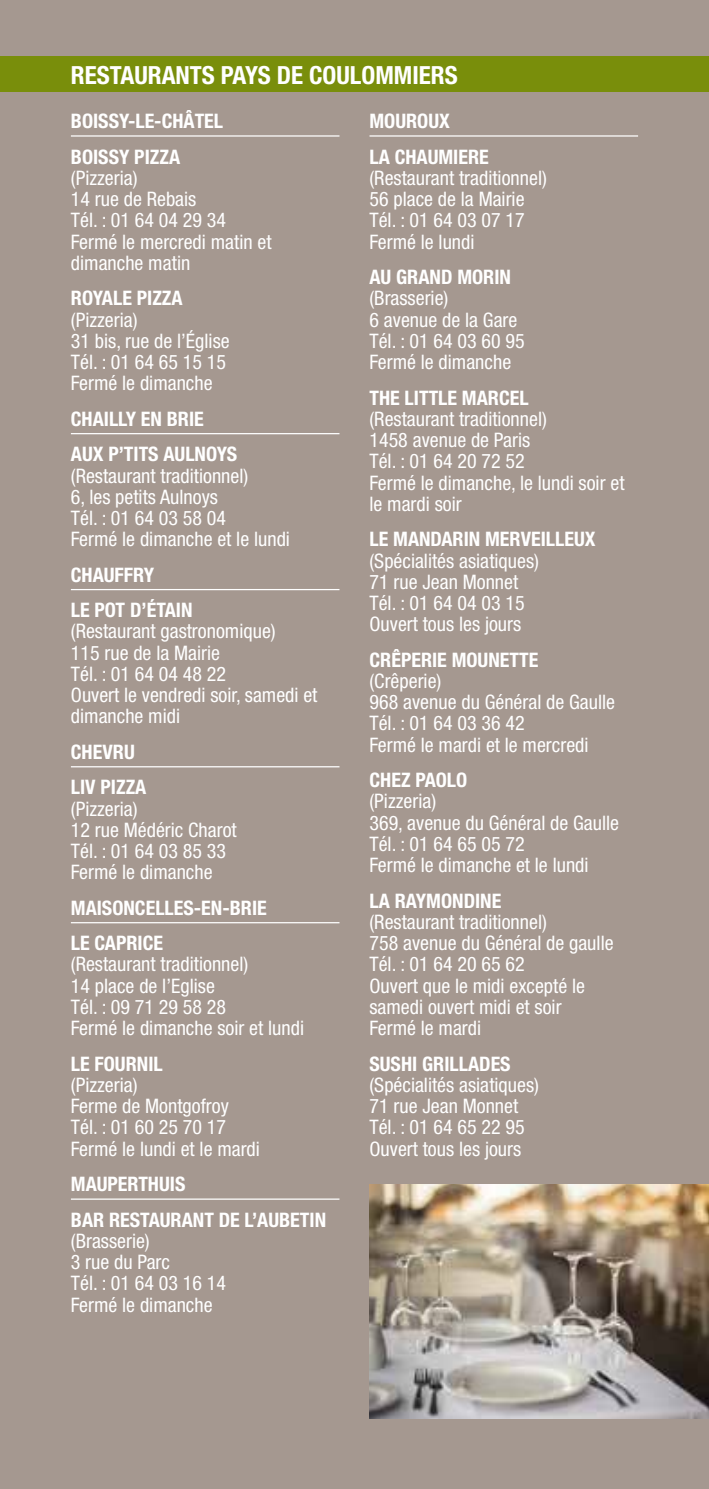
<style>
.page{position:relative;width:709px;height:1489px;background:#fff}
.page>*{position:absolute;margin:0;border:0;box-sizing:border-box;transform-origin:0 0}
.t1{font:700 condensed 25px "Helvetica Neue";color:#fff}
.t2{font:condensed 20px/21.2px "Helvetica Neue";color:#fff}
.t3{font:700 condensed 20px/35.5px "Helvetica Neue";color:#fff}
</style>
<div class="page">
<div style="left:0;top:0;width:709px;height:1488px;background:#a59890"></div>
<div style="left:0;top:57px;width:709px;height:35px;background:#798e0b"></div>
<hr style="left:71px;top:135px;width:268px;height:2px;background:#fff">
<hr style="left:71px;top:433px;width:268px;height:1px;background:#fff">
<hr style="left:71px;top:589px;width:268px;height:1px;background:#fff">
<hr style="left:71px;top:766px;width:268px;height:1px;background:#fff">
<hr style="left:71px;top:922px;width:268px;height:1px;background:#fff">
<hr style="left:71px;top:1198px;width:268px;height:1px;background:#fff">
<hr style="left:369px;top:135px;width:269px;height:2px;background:#fff">
<img style="left:369px;top:1184px;width:340px;height:233px">
<p class="t1" style="left:71px;top:60px;width:388px">RESTAURANTS PAYS DE COULOMMIERS</p>
<p class="t3" style="left:71px;top:103px;width:154px">BOISSY-LE-CHÂTEL<br>BOISSY PIZZA</p>
<p class="t2" style="left:71px;top:167px;width:202px">(Pizzeria)<br>14 rue de Rebais<br>Tél. : 01 64 04 29 34<br>Fermé le mercredi matin et dimanche matin</p>
<p class="t3" style="left:71px;top:280px;width:113px">ROYALE PIZZA</p>
<p class="t2" style="left:71px;top:309px;width:160px">(Pizzeria)<br>31 bis, rue de l’Église<br>Tél. : 01 64 65 15 15<br>Fermé le dimanche</p>
<p class="t3" style="left:71px;top:400px;width:168px">CHAILLY EN BRIE<br>AUX P’TITS AULNOYS</p>
<p class="t2" style="left:71px;top:464px;width:221px">(Restaurant traditionnel)<br>6, les petits Aulnoys<br>Tél. : 01 64 03 58 04<br>Fermé le dimanche et le lundi</p>
<p class="t3" style="left:71px;top:556px;width:123px">CHAUFFRY<br>LE POT D’ÉTAIN</p>
<p class="t2" style="left:71px;top:620px;width:248px">(Restaurant gastronomique)<br>115 rue de la Mairie<br>Tél. : 01 64 04 48 22<br>Ouvert le vendredi soir, samedi et dimanche midi</p>
<p class="t3" style="left:71px;top:733px;width:77px">CHEVRU<br>LIV PIZZA</p>
<p class="t2" style="left:71px;top:797px;width:167px">(Pizzeria)<br>12 rue Médéric Charot<br>Tél. : 01 64 03 85 33<br>Fermé le dimanche</p>
<p class="t3" style="left:71px;top:889px;width:197px">MAISONCELLES-EN-BRIE<br>LE CAPRICE</p>
<p class="t2" style="left:71px;top:953px;width:235px">(Restaurant traditionnel)<br>14 place de l’Eglise<br>Tél. : 09 71 29 58 28<br>Fermé le dimanche soir et lundi</p>
<p class="t3" style="left:71px;top:1045px;width:93px">LE FOURNIL</p>
<p class="t2" style="left:71px;top:1073px;width:191px">(Pizzeria)<br>Ferme de Montgofroy<br>Tél. : 01 60 25 70 17<br>Fermé le lundi et le mardi</p>
<p class="t3" style="left:71px;top:1165px;width:257px">MAUPERTHUIS<br>BAR RESTAURANT DE L’AUBETIN</p>
<p class="t2" style="left:71px;top:1229px;width:157px">(Brasserie)<br>3 rue du Parc<br>Tél. : 01 64 03 16 14<br>Fermé le dimanche</p>
<p class="t3" style="left:369px;top:103px;width:121px">MOUROUX<br>LA CHAUMIERE</p>
<p class="t2" style="left:369px;top:167px;width:179px">(Restaurant traditionnel)<br>56 place de la Mairie<br>Tél. : 01 64 03 07 17<br>Fermé le lundi</p>
<p class="t3" style="left:369px;top:259px;width:143px">AU GRAND MORIN</p>
<p class="t2" style="left:369px;top:287px;width:157px">(Brasserie)<br>6 avenue de la Gare<br>Tél. : 01 64 03 60 95<br>Fermé le dimanche</p>
<p class="t3" style="left:369px;top:379px;width:161px">THE LITTLE MARCEL</p>
<p class="t2" style="left:369px;top:408px;width:256px">(Restaurant traditionnel)<br>1458 avenue de Paris<br>Tél. : 01 64 20 72 52<br>Fermé le dimanche, le lundi soir et le mardi soir</p>
<p class="t3" style="left:369px;top:521px;width:227px">LE MANDARIN MERVEILLEUX</p>
<p class="t2" style="left:369px;top:549px;width:171px">(Spécialités asiatiques)<br>71 rue Jean Monnet<br>Tél. : 01 64 04 03 15<br>Ouvert tous les jours</p>
<p class="t3" style="left:369px;top:641px;width:170px">CRÊPERIE MOUNETTE</p>
<p class="t2" style="left:369px;top:670px;width:247px">(Crêperie)<br>968 avenue du Général de Gaulle<br>Tél. : 01 64 03 36 42<br>Fermé le mardi et le mercredi</p>
<p class="t3" style="left:369px;top:762px;width:99px">CHEZ PAOLO</p>
<p class="t2" style="left:369px;top:790px;width:251px">(Pizzeria)<br>369, avenue du Général de Gaulle<br>Tél. : 01 64 65 05 72<br>Fermé le dimanche et le lundi</p>
<p class="t3" style="left:369px;top:882px;width:133px">LA RAYMONDINE</p>
<p class="t2" style="left:369px;top:911px;width:246px">(Restaurant traditionnel)<br>758 avenue du Général de gaulle<br>Tél. : 01 64 20 65 62<br>Ouvert que le midi excepté le samedi ouvert midi et soir<br>Fermé le mardi</p>
<p class="t3" style="left:369px;top:1045px;width:143px">SUSHI GRILLADES</p>
<p class="t2" style="left:369px;top:1073px;width:171px">(Spécialités asiatiques)<br>71 rue Jean Monnet<br>Tél. : 01 64 65 22 95<br>Ouvert tous les jours</p>
</div>
